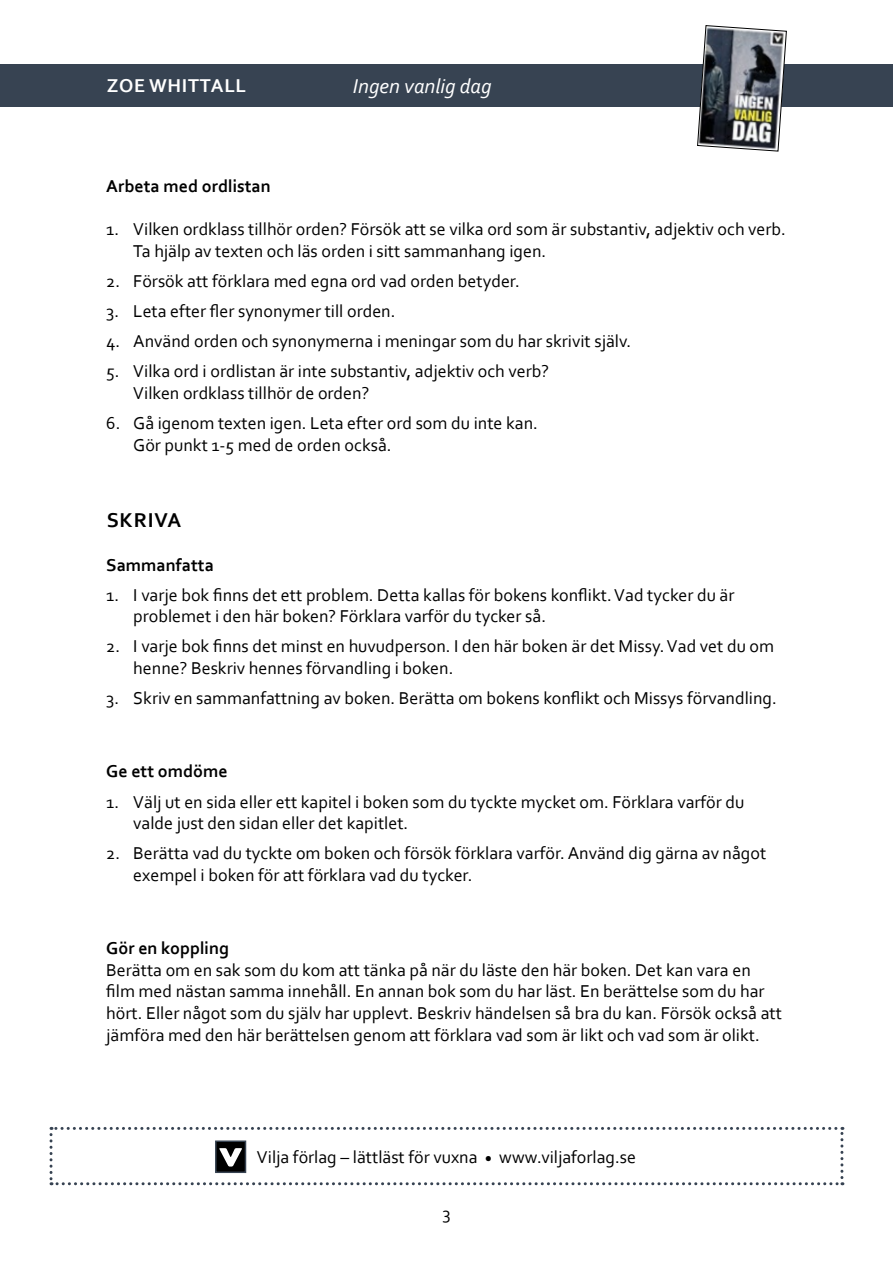
<style>
.page{position:relative;width:893px;height:1263px;background:#fff}
.page>*{position:absolute;margin:0;border:0;box-sizing:border-box;transform-origin:0 0}
.t1{font:italic 21px "Corbel";color:#fff}
.t2{font:700 21px "Corbel";letter-spacing:.04em;color:#000}
.t3{font:700 19.5px "Corbel";letter-spacing:.04em;color:#fff}
.t4{font:18px/21.6px "Corbel";color:#000}
.t5{font:700 18px "Corbel";color:#000}
</style>
<div class="page">
<svg style="left:50px;top:1127px;width:793px;height:58px"></svg>
<div style="left:215px;top:1140px;width:31px;height:33px;border:2px solid #374352"></div>
<div style="left:0;top:64px;width:893px;height:42px;background:#374352"></div>
<svg style="left:697px;top:25px;width:90px;height:126px"></svg>
<p class="t3" style="left:107px;top:74px;width:141px">ZOE WHITTALL</p>
<p class="t1" style="left:353px;top:73px;width:140px">Ingen vanlig dag</p>
<p class="t5" style="left:106px;top:175px;width:166px">Arbeta med ordlistan</p>
<p class="t4" style="left:133px;top:218px;width:654px;text-indent:-27px">1. Vilken ordklass tillhör orden? Försök att se vilka ord som är substantiv, adjektiv och verb.<br>Ta hjälp av texten och läs orden i sitt sammanhang igen.</p>
<p class="t4" style="left:106px;top:270px;width:415px">2. Försök att förklara med egna ord vad orden betyder.</p>
<p class="t4" style="left:106px;top:300px;width:291px">3. Leta efter fler synonymer till orden.</p>
<p class="t4" style="left:106px;top:330px;width:526px">4. Använd orden och synonymerna i meningar som du har skrivit själv.</p>
<p class="t4" style="left:133px;top:360px;width:417px;text-indent:-27px">5. Vilka ord i ordlistan är inte substantiv, adjektiv och verb?<br>Vilken ordklass tillhör de orden?</p>
<p class="t4" style="left:133px;top:412px;width:406px;text-indent:-27px">6. Gå igenom texten igen. Leta efter ord som du inte kan.<br>Gör punkt 1-5 med de orden också.</p>
<p class="t2" style="left:107px;top:507px;width:76px">SKRIVA</p>
<p class="t5" style="left:106px;top:553px;width:109px">Sammanfatta</p>
<p class="t4" style="left:133px;top:583px;width:603px;text-indent:-27px">1. I varje bok finns det ett problem. Detta kallas för bokens konflikt. Vad tycker du är problemet i den här boken? Förklara varför du tycker så.</p>
<p class="t4" style="left:133px;top:635px;width:642px;text-indent:-27px">2. I varje bok finns det minst en huvudperson. I den här boken är det Missy. Vad vet du om henne? Beskriv hennes förvandling i boken.</p>
<p class="t4" style="left:106px;top:687px;width:672px">3. Skriv en sammanfattning av boken. Berätta om bokens konflikt och Missys förvandling.</p>
<p class="t5" style="left:106px;top:760px;width:123px">Ge ett omdöme</p>
<p class="t4" style="left:133px;top:790px;width:613px;text-indent:-27px">1. Välj ut en sida eller ett kapitel i boken som du tyckte mycket om. Förklara varför du valde just den sidan eller det kapitlet.</p>
<p class="t4" style="left:133px;top:842px;width:634px;text-indent:-27px">2. Berätta vad du tyckte om boken och försök förklara varför. Använd dig gärna av något exempel i boken för att förklara vad du tycker.</p>
<p class="t5" style="left:106px;top:937px;width:124px">Gör en koppling</p>
<p class="t4" style="left:106px;top:958px;width:677px">Berätta om en sak som du kom att tänka på när du läste den här boken. Det kan vara en film med nästan samma innehåll. En annan bok som du har läst. En berättelse som du har hört. Eller något som du själv har upplevt. Beskriv händelsen så bra du kan. Försök också att jämföra med den här berättelsen genom att förklara vad som är likt och vad som är olikt.</p>
<p class="t4" style="left:257px;top:1145px;width:381px">Vilja förlag – lättläst för vuxna <sub>•</sub> www.viljaforlag.se</p>
<p class="t4" style="left:442px;top:1202px;width:10px">3</p>
</div>
